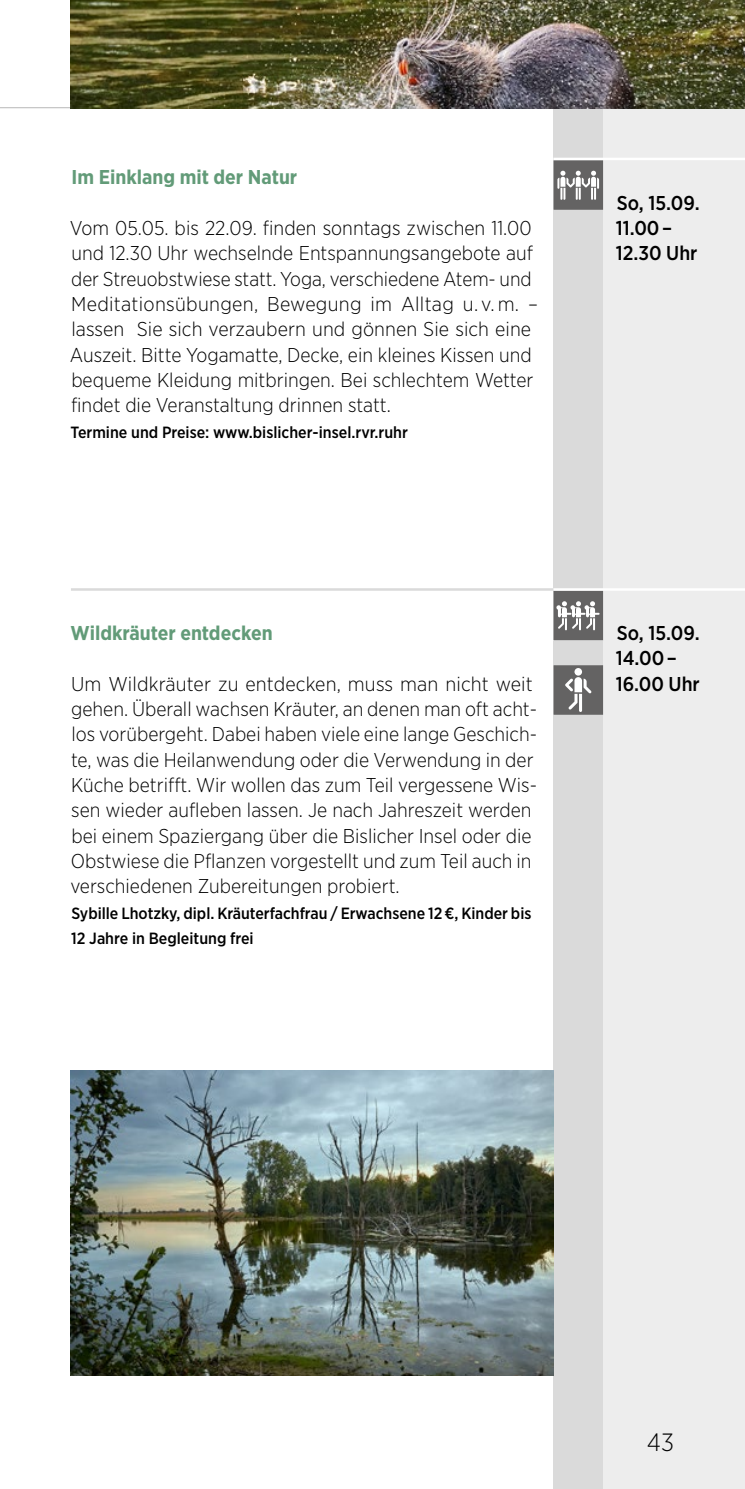
<style>
.page{position:relative;width:745px;height:1489px;background:#fff}
.page>*{position:absolute;margin:0;border:0;box-sizing:border-box;transform-origin:0 0}
.t1{font:300 25px "Gotham Narrow";color:#000}
.t2{font:300 20px/25.2px "Gotham Narrow";color:#000}
.t3{font:500 20px/25.2px "Gotham Narrow";color:#000}
.t4{font:700 20px "Gotham Narrow";color:#629b78}
.t5{font:500 16.25px/25.2px "Gotham Narrow";color:#000}
</style>
<div class="page">
<hr style="left:0;top:107px;width:744px;height:1px;background:#c6c6c6">
<div style="left:602px;top:108px;width:142px;height:1380px;background:#ededed"></div>
<div style="left:553px;top:108px;width:49px;height:1380px;background:#dadada"></div>
<img style="left:71px;top:1070px;width:482px;height:305px">
<img style="left:71px;top:0;width:673px;height:108px">
<svg style="left:553px;top:160px;width:49px;height:50px;background:#838383"></svg>
<svg style="left:553px;top:590px;width:49px;height:50px;background:#878686"></svg>
<svg style="left:553px;top:665px;width:49px;height:49px;background:#7c7b7b"></svg>
<hr style="left:553px;top:158px;width:191px;height:2px;background:#fff">
<hr style="left:71px;top:588px;width:482px;height:2px;background:#dadada">
<hr style="left:553px;top:588px;width:191px;height:2px;background:#fff">
<p class="t4" style="left:72px;top:164px;width:227px">Im Einklang mit der Natur</p>
<p class="t2" style="left:70px;top:215px;width:469px">Vom 05.05. bis 22.09. finden sonntags zwischen 11.00 und 12.30 Uhr wechselnde Entspannungsangebote auf der Streuobstwiese statt. Yoga, verschiedene Atem- und Meditationsübungen, Bewegung im Alltag u. v. m. – lassen Sie sich verzaubern und gönnen Sie sich eine Auszeit. Bitte Yogamatte, Decke, ein kleines Kissen und bequeme Kleidung mitbringen. Bei schlechtem Wetter findet die Veranstaltung drinnen statt.</p>
<p class="t5" style="left:70px;top:419px;width:339px">Termine und Preise: www.bislicher-insel.rvr.ruhr</p>
<p class="t4" style="left:71px;top:620px;width:203px">Wildkräuter entdecken</p>
<p class="t2" style="left:70px;top:670px;width:468px">Um Wildkräuter zu entdecken, muss man nicht weit gehen. Überall wachsen Kräuter, an denen man oft acht&shy;los vorübergeht. Dabei haben viele eine lange Geschich&shy;te, was die Heilanwendung oder die Verwendung in der Küche betrifft. Wir wollen das zum Teil vergessene Wis&shy;sen wieder aufleben lassen. Je nach Jahreszeit werden bei einem Spaziergang über die Bislicher Insel oder die Obstwiese die Pflanzen vorgestellt und zum Teil auch in verschiedenen Zubereitungen probiert.</p>
<p class="t5" style="left:71px;top:900px;width:461px">Sybille Lhotzky, dipl. Kräuterfachfrau / Erwachsene 12 €, Kinder bis<br>12 Jahre in Begleitung frei</p>
<p class="t3" style="left:615px;top:190px;width:85px">So, 15.09.<br>11.00 –<br>12.30 Uhr</p>
<p class="t3" style="left:615px;top:620px;width:85px">So, 15.09.<br>14.00 –<br>16.00 Uhr</p>
<p class="t1" style="left:646px;top:1426px;width:29px">43</p>
</div>
